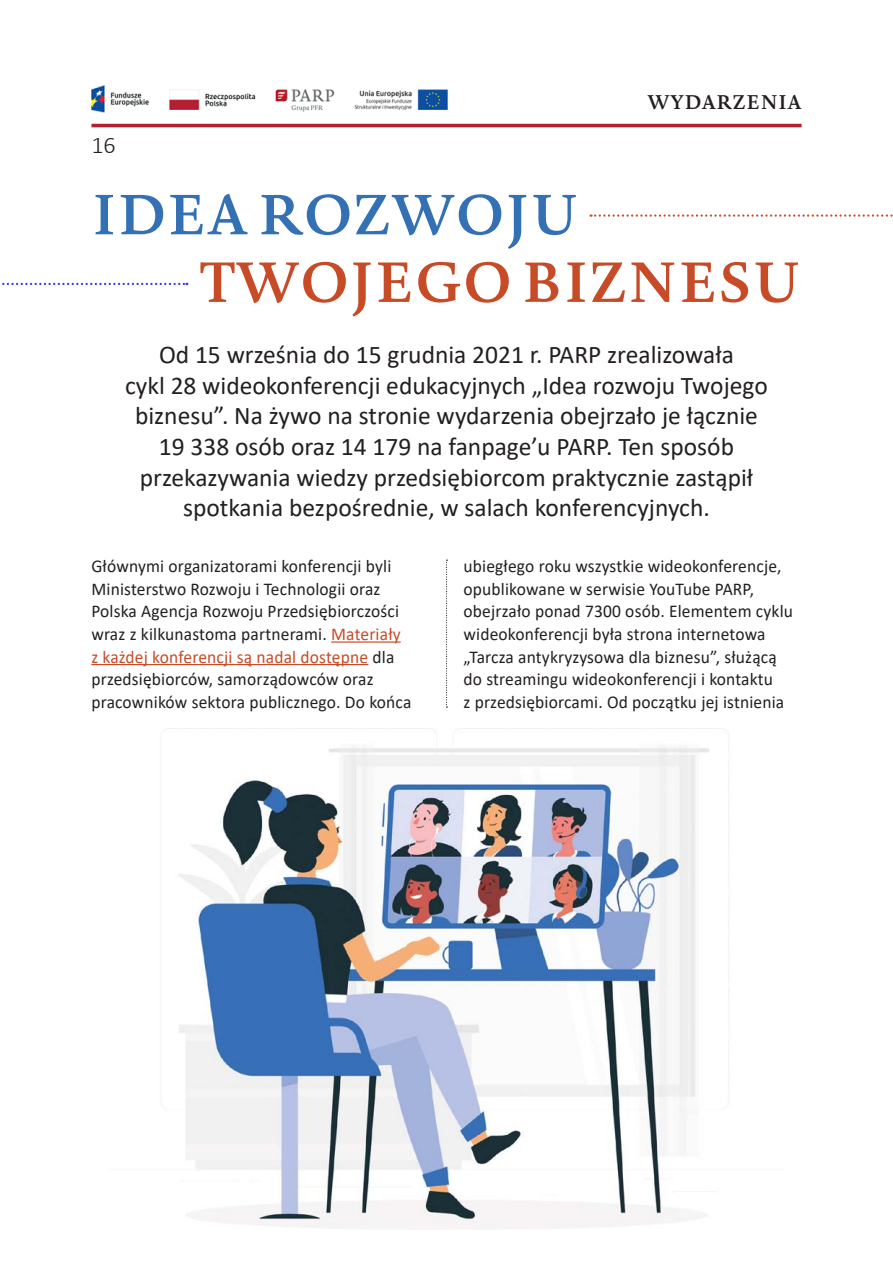
<style>
.page{position:relative;width:893px;height:1263px;background:#fff}
.page>*{position:absolute;margin:0;border:0;box-sizing:border-box;transform-origin:0 0}
.TYTUL_PODSTAWOWY{font:600 55.5px "Novel Pro";color:#c84b27}
.TYTUL_PODSTAWOWY-2{font:600 55.5px "Novel Pro";color:#3370b4}
.LEED{font:25.5px/30.6px "Calibri";color:#231f20;text-align:center}
.t1{font:300 24px "Calibri";color:#231f20}
.t2{font:600 19.5px "Novel Pro";letter-spacing:.01em;color:#231f20}
.BODY_ARTYKUL{font:18px/22.5px "Calibri";letter-spacing:.01em;color:#231f20}
.s1{color:#c84b27}
</style>
<div class="page">
<hr style="left:91px;top:124px;width:710px;height:3px;background:#b41f32">
<img style="left:91px;top:85px;width:357px;height:28px">
<hr style="left:331px;top:641px;width:70px;height:2px;background:#c84b27">
<hr style="left:91px;top:664px;width:277px;height:1px;background:#c84b27">
<img style="left:161px;top:728px;width:568px;height:502px">
<svg style="left:591px;top:214px;width:302px;height:3px"></svg>
<svg style="left:2px;top:283px;width:185px;height:2px"></svg>
<svg style="left:446px;top:560px;width:1px;height:148px"></svg>
<h3 class="t1" style="left:91px;top:130px;width:26px">16</h3>
<p class="t2" style="left:648px;top:87px;width:155px">WYDARZENIA</p>
<p class="TYTUL_PODSTAWOWY-2" style="left:91px;top:172px;width:489px">IDEA ROZWOJU</p>
<p class="TYTUL_PODSTAWOWY" style="left:199px;top:240px;width:604px">TWOJEGO BIZNESU</p>
<p class="LEED" style="left:125px;top:339px;width:644px">Od 15 września do 15 grudnia 2021 r. PARP zrealizowała<br>cykl 28 wideokonferencji edukacyjnych „Idea rozwoju Twojego biznesu”. Na żywo na stronie wydarzenia obejrzało je łącznie 19 338 osób oraz 14 179 na fanpage’u PARP. Ten sposób przekazywania wiedzy przedsiębiorcom praktycznie zastąpił spotkania bezpośrednie, w salach konferencyjnych.</p>
<p class="BODY_ARTYKUL" style="left:91px;top:555px;width:321px">Głównymi organizatorami konferencji byli Ministerstwo Rozwoju i Technologii oraz Polska Agencja Rozwoju Przedsiębiorczości wraz z kilkunastoma partnerami. <span class="s1">Materiały z każdej konferencji są nadal dostępne</span> dla przedsiębiorców, samorządowców oraz pracowników sektora publicznego. Do końca</p>
<p class="BODY_ARTYKUL" style="left:463px;top:555px;width:331px">ubiegłego roku wszystkie wideokonferencje, opublikowane w serwisie YouTube PARP, obejrzało ponad 7300 osób. Elementem cyklu wideokonferencji była strona internetowa „Tarcza antykryzysowa dla biznesu”, służącą do streamingu wideokonferencji i kontaktu<br>z przedsiębiorcami. Od początku jej istnienia</p>
</div>
